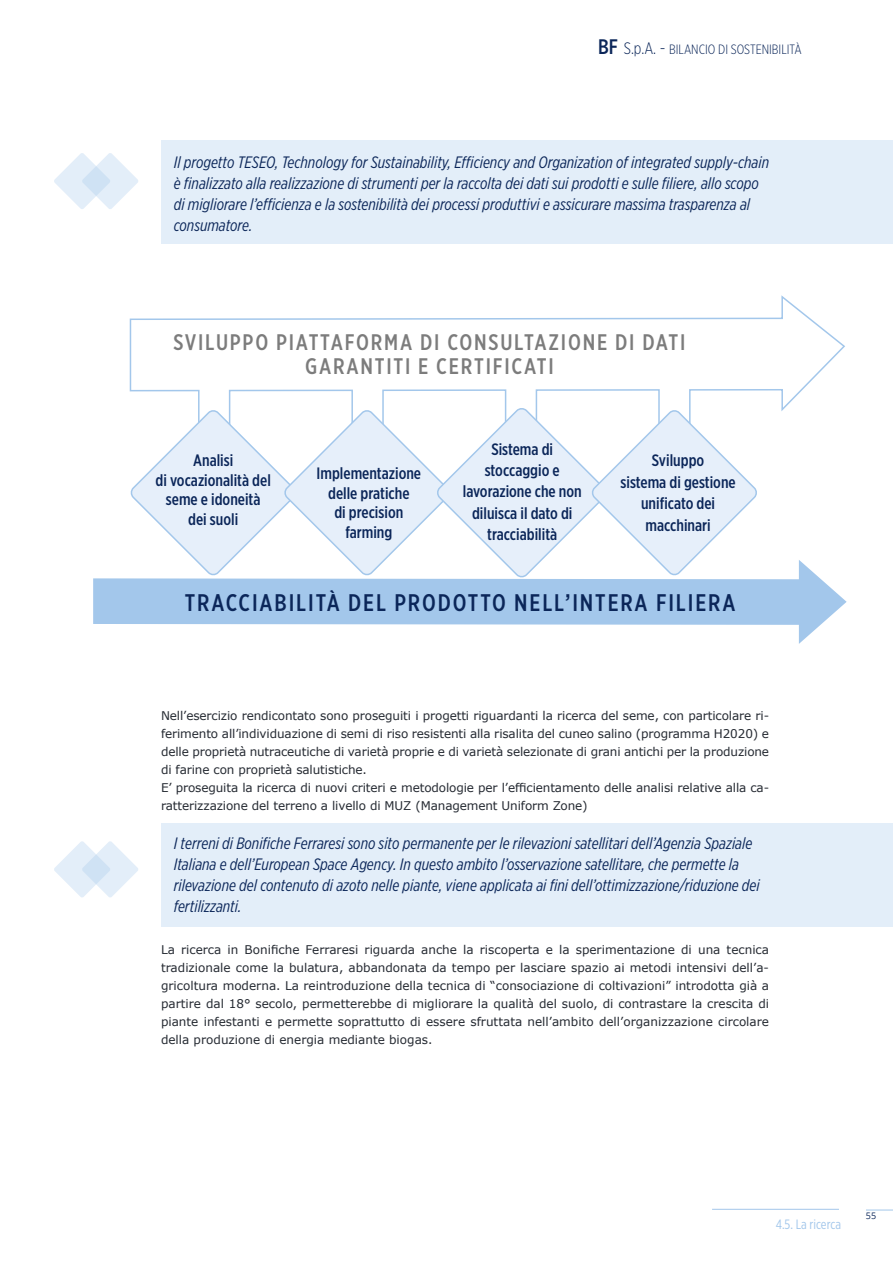
<style>
.page{position:relative;width:893px;height:1263px;background:#fff}
.page>*{position:absolute;margin:0;border:0;box-sizing:border-box;transform-origin:0 0}
.t1{font:500 24px "Gotham X Narrow";letter-spacing:.08em;color:#0b2659}
.t2{font:500 22.5px/23.7px "Gotham X Narrow";letter-spacing:.08em;color:#7c7c7c;text-align:center}
.t3{font:italic 16.5px/21px "Gotham X Narrow";color:#0b2659}
.t4{font:500 16.5px/21.3px "Gotham X Narrow";color:#0b2659;text-align:center}
.t5{font:300 13.5px "Gotham X Narrow";color:#0b2659}
.t6{font:13.5px "Gotham X Narrow";color:#a3c7eb}
.t7{font:12px/18px "Verdana";letter-spacing:-.01em;color:#252a32}
.t8{font:9px "Open Sans";color:#0b2659}
.s1{font-weight:500;font-size:21px}
.s2{font-size:16.5px}
.s3{font-size:18px}
</style>
<div class="page">
<svg style="left:866px;top:1210px;width:27px;height:1px"></svg>
<hr style="left:712px;top:1209px;width:127px;height:1px;background:#a3c7eb">
<div style="left:161px;top:140px;width:732px;height:104px;background:#e3eef9"></div>
<div style="left:161px;top:823px;width:732px;height:104px;background:#e3eef9"></div>
<svg style="left:54px;top:153px;width:84px;height:56px"></svg>
<svg style="left:54px;top:841px;width:84px;height:57px"></svg>
<svg style="left:93px;top:560px;width:754px;height:84px;fill:#a3c7eb"></svg>
<svg style="left:129px;top:295px;width:716px;height:116px"></svg>
<svg style="left:129px;top:406px;width:630px;height:173px"></svg>
<p class="t5" style="left:598px;top:41px;width:205px"><span class="s1">BF</span> <span class="s2">S.p.A.</span> <span class="s3">-</span> BILANCIO DI SOSTENIBILITÀ</p>
<p class="t3" style="left:174px;top:152px;width:597px">Il progetto TESEO, Technology for Sustainability, Efficiency and Organization of integrated supply-chain è finalizzato alla realizzazione di strumenti per la raccolta dei dati sui prodotti e sulle filiere, allo scopo di migliorare l’efficienza e la sostenibilità dei processi produttivi e assicurare massima trasparenza al consumatore.</p>
<h2 class="t2" style="left:173px;top:330px;width:514px">SVILUPPO PIATTAFORMA DI CONSULTAZIONE DI DATI<br>GARANTITI E CERTIFICATI</h2>
<h3 class="t4" style="left:156px;top:451px;width:117px;line-height:19.5px">Analisi<br>di vocazionalità del seme e idoneità dei suoli</h3>
<h3 class="t4" style="left:317px;top:463px;width:106px;line-height:19.5px">Implementazione delle pratiche<br>di precision farming</h3>
<h3 class="t4" style="left:463px;top:438px;width:120px">Sistema di stoccaggio e lavorazione che non diluisca il dato di tracciabilità</h3>
<h3 class="t4" style="left:620px;top:450px;width:117px">Sviluppo<br>sistema di gestione unificato dei macchinari</h3>
<h1 class="t1" style="left:185px;top:588px;width:552px">TRACCIABILITÀ DEL PRODOTTO NELL’INTERA FILIERA</h1>
<p class="t7" style="left:161px;top:707px;width:610px">Nell’esercizio rendicontato sono proseguiti i progetti riguardanti la ricerca del seme, con particolare ri&shy;ferimento all’individuazione di semi di riso resistenti alla risalita del cuneo salino (programma H2020) e delle proprietà nutraceutiche di varietà proprie e di varietà selezionate di grani antichi per la produzione di farine con proprietà salutistiche.<br>E’ proseguita la ricerca di nuovi criteri e metodologie per l’efficientamento delle analisi relative alla ca&shy;ratterizzazione del terreno a livello di MUZ (Management Uniform Zone)</p>
<p class="t3" style="left:174px;top:832px;width:587px">I terreni di Bonifiche Ferraresi sono sito permanente per le rilevazioni satellitari dell’Agenzia Spaziale Italiana e dell’European Space Agency. In questo ambito l’osservazione satellitare, che permette la rilevazione del contenuto di azoto nelle piante, viene applicata ai fini dell’ottimizzazione/riduzione dei fertilizzanti.</p>
<p class="t7" style="left:161px;top:941px;width:610px;text-align:justify">La ricerca in Bonifiche Ferraresi riguarda anche la riscoperta e la sperimentazione di una tecnica tradizionale come la bulatura, abbandonata da tempo per lasciare spazio ai metodi intensivi dell’a&shy;gricoltura moderna. La reintroduzione della tecnica di “consociazione di coltivazioni” introdotta già a partire dal 18° secolo, permetterebbe di migliorare la qualità del suolo, di contrastare la crescita di piante infestanti e permette soprattutto di essere sfruttata nell’ambito dell’organizzazione circolare della produzione di energia mediante biogas.</p>
<p class="t6" style="left:776px;top:1216px;width:67px">4.5. La ricerca</p>
<p class="t8" style="left:866px;top:1209px;width:12px">55</p>
</div>
